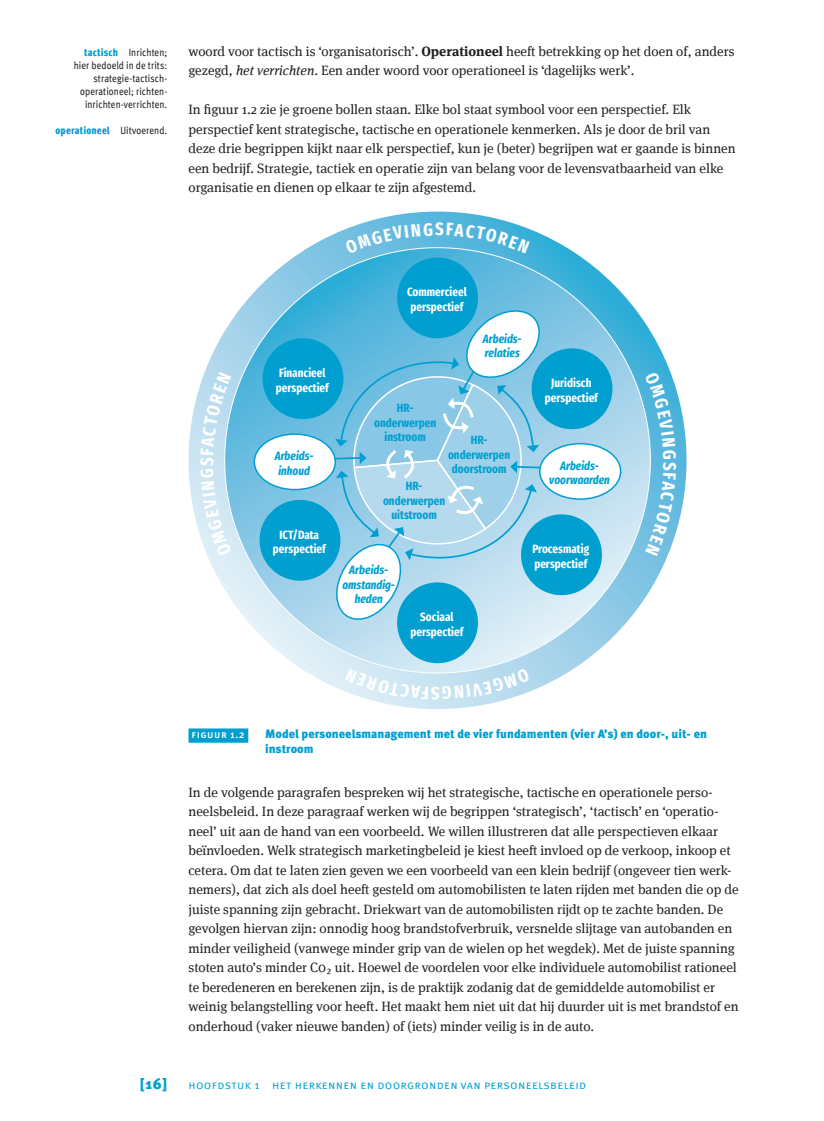
<style>
.page{position:relative;width:824px;height:1121px;background:#fff}
.page>*{position:absolute;margin:0;border:0;box-sizing:border-box;transform-origin:0 0}
.t1{font:900 15px "Meta Pro";color:#009fd0}
.t2{font:13.5px/19.5px "Meta Serif Pro";color:#231f20}
.t3{font:700 12px/14.4px "Fira Sans Compressed";color:#fff}
.t4{font:900 12px/14.4px "Meta Pro";color:#009fd0}
.t5{font:italic 700 12px/14.4px "Fira Sans Compressed";color:#009fd0;text-align:center}
.t6{font:700 12px/14.4px "Fira Sans Compressed";color:#009fd0;text-align:center}
.t7{font:12px "Meta Pro";letter-spacing:.025em;color:#009fd0}
.t8{font:condensed 10.5px/13px "Meta Pro";letter-spacing:.01em;color:#231f20;text-align:right}
.t9{font:900 condensed 10.5px "Meta Pro";letter-spacing:.015em;color:#009fd0}
.t10{font:500 10.5px "Meta Pro";color:#fff}
.s1{font-weight:900;color:#009fd0}
.s2{font-weight:400;color:#231f20}
.s3{font-weight:700}
.s4{font-style:italic}
</style>
<div class="page">
<div style="left:188px;top:728px;width:60px;height:15px;background:#009fd0"></div>
<svg style="left:188px;top:212px;width:499px;height:521px"></svg>
<svg style="left:194px;top:217px;width:487px;height:487px"></svg>
<div style="left:397px;top:257px;width:80px;height:81px;background:#009fd0;border-radius:50%"></div>
<div style="left:262px;top:338px;width:81px;height:81px;background:#009fd0;border-radius:50%"></div>
<div style="left:259px;top:500px;width:81px;height:81px;background:#009fd0;border-radius:50%"></div>
<div style="left:397px;top:582px;width:80px;height:81px;background:#009fd0;border-radius:50%"></div>
<div style="left:521px;top:514px;width:80px;height:81px;background:#009fd0;border-radius:50%"></div>
<div style="left:531px;top:348px;width:81px;height:81px;background:#009fd0;border-radius:50%"></div>
<div style="left:254px;top:434px;width:81px;height:55px;background:#fff;border-radius:50%"></div>
<div style="left:253px;top:433px;width:83px;height:57px;border:2px solid #009fd0;border-radius:50%"></div>
<div style="left:539px;top:444px;width:81px;height:55px;background:#fff;border-radius:50%"></div>
<div style="left:538px;top:443px;width:83px;height:57px;border:2px solid #009fd0;border-radius:50%"></div>
<svg style="left:331px;top:305px;width:213px;height:321px"></svg>
<svg style="left:344px;top:222px;width:185px;height:32px;background:#5fbade"></svg>
<svg style="left:644px;top:371px;width:32px;height:185px;background:#68bddf"></svg>
<svg style="left:345px;top:668px;width:185px;height:31px;background:#cae4f2"></svg>
<svg style="left:200px;top:372px;width:31px;height:185px;background:#c3e1f1"></svg>
<p class="t8" style="left:74px;top:45px;width:95px"><span class="s1">tactisch</span> Inrichten; hier bedoeld in de trits: strategie-tactisch&shy;operationeel; richten&shy;inrichten-verrichten.</p>
<p class="t9" style="left:55px;top:122px;width:113px">operationeel <span class="s2">Uitvoerend.</span></p>
<p class="t2" style="left:188px;top:40px;width:547px">woord voor tactisch is ‘organisatorisch’. <span class="s3">Operationeel</span> heeft betrekking op het doen of, anders gezegd, <span class="s4">het verrichten</span>. Een ander woord voor operationeel is ‘dagelijks werk’.</p>
<p class="t2" style="left:188px;top:99px;width:548px">In figuur 1.2 zie je groene bollen staan. Elke bol staat symbool voor een perspectief. Elk perspectief kent strategische, tactische en operationele kenmerken. Als je door de bril van deze drie begrippen kijkt naar elk perspectief, kun je (beter) begrijpen wat er gaande is binnen een bedrijf. Strategie, tactiek en operatie zijn van belang voor de levensvatbaarheid van elke organisatie en dienen op elkaar te zijn afgestemd.</p>
<p class="t3" style="left:407px;top:284px;width:61px">Commercieel perspectief</p>
<p class="t5" style="left:482px;top:330px;width:40px;text-align:left">Arbeids&shy;relaties</p>
<p class="t3" style="left:276px;top:365px;width:55px">Financieel perspectief</p>
<p class="t3" style="left:544px;top:375px;width:55px;text-align:center">Juridisch perspectief</p>
<p class="t6" style="left:374px;top:400px;width:64px">HR&shy;onderwerpen instroom</p>
<p class="t6" style="left:448px;top:432px;width:64px">HR&shy;onderwerpen doorstroom</p>
<p class="t5" style="left:274px;top:448px;width:40px">Arbeids&shy;inhoud</p>
<p class="t5" style="left:549px;top:458px;width:62px">Arbeids&shy;voorwaarden</p>
<p class="t6" style="left:383px;top:478px;width:64px">HR&shy;onderwerpen uitstroom</p>
<p class="t3" style="left:273px;top:526px;width:55px;text-align:center">ICT/Data perspectief</p>
<p class="t5" style="left:342px;top:562px;width:54px">Arbeids&shy;omstandig&shy;heden</p>
<p class="t3" style="left:410px;top:609px;width:55px;text-align:center">Sociaal perspectief</p>
<p class="t3" style="left:532px;top:541px;width:58px">Procesmatig perspectief</p>
<p class="t10" style="left:188px;top:726px;width:58px">Figuur 1.2</p>
<p class="t4" style="left:265px;top:726px;width:443px">Model personeelsmanagement met de vier fundamenten (vier A’s) en door-, uit- en instroom</p>
<p class="t2" style="left:188px;top:781px;width:551px">In de volgende paragrafen bespreken wij het strategische, tactische en operationele perso&shy;neelsbeleid. In deze paragraaf werken wij de begrippen ‘strategisch’, ‘tactisch’ en ‘operatio&shy;neel’ uit aan de hand van een voorbeeld. We willen illustreren dat alle perspectieven elkaar beïnvloeden. Welk strategisch marketingbeleid je kiest heeft invloed op de verkoop, inkoop et cetera. Om dat te laten zien geven we een voorbeeld van een klein bedrijf (ongeveer tien werk&shy;nemers), dat zich als doel heeft gesteld om automobilisten te laten rijden met banden die op de juiste spanning zijn gebracht. Driekwart van de automobilisten rijdt op te zachte banden. De gevolgen hiervan zijn: onnodig hoog brandstofverbruik, versnelde slijtage van autobanden en minder veiligheid (vanwege minder grip van de wielen op het wegdek). Met de juiste spanning stoten auto’s minder CO2 uit. Hoewel de voordelen voor elke individuele automobilist rationeel te beredeneren en berekenen zijn, is de praktijk zodanig dat de gemiddelde automobilist er weinig belangstelling voor heeft. Het maakt hem niet uit dat hij duurder uit is met brandstof en onderhoud (vaker nieuwe banden) of (iets) minder veilig is in de auto.</p>
<p class="t1" style="left:140px;top:1072px;width:29px">[16]</p>
<p class="t7" style="left:188px;top:1076px;width:399px">Hoofdstuk 1 H et herkennen en doorgronden van personeelsbeleid</p>
</div>
